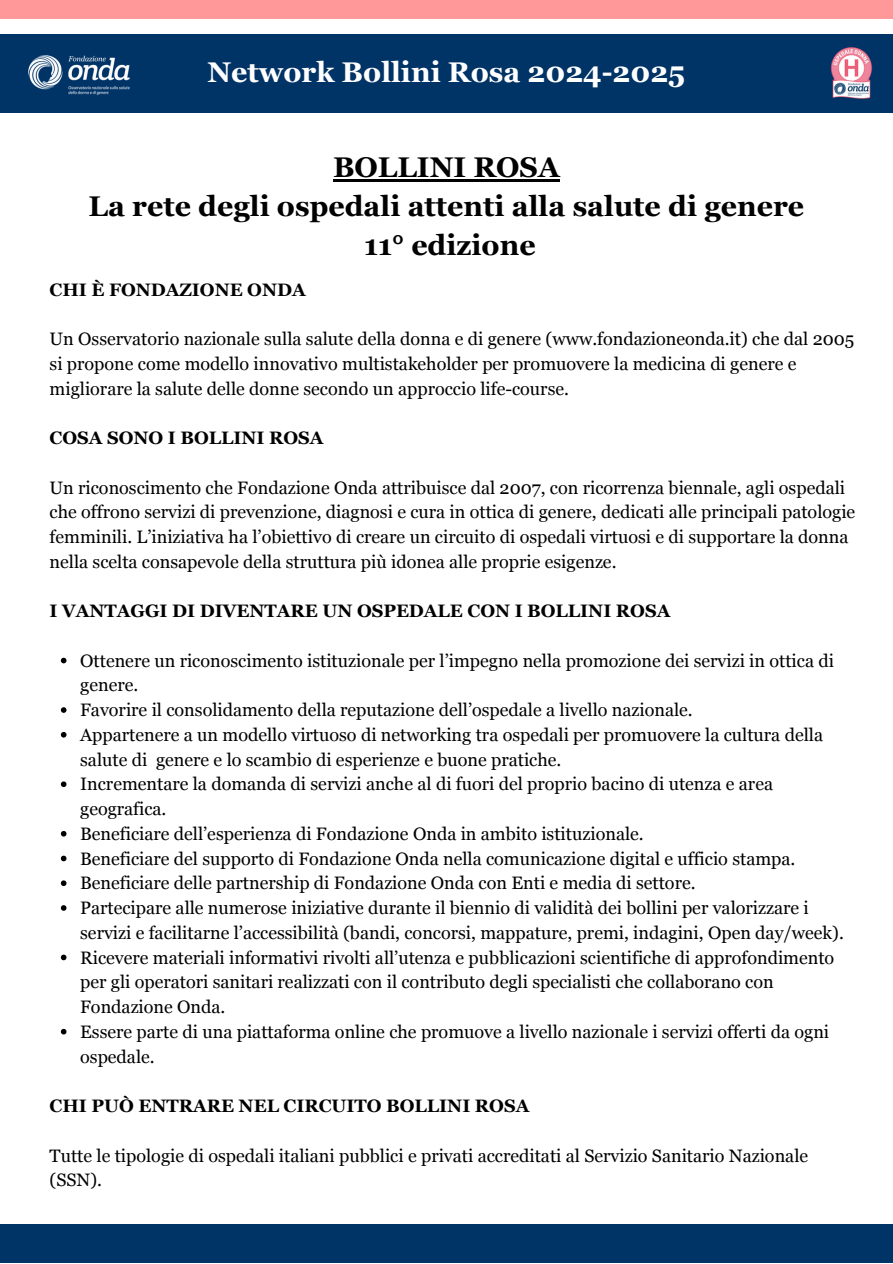
<style>
.page{position:relative;width:893px;height:1264px;background:#fff}
.page>*{position:absolute;margin:0;border:0;box-sizing:border-box;transform-origin:0 0}
.t1{font:700 28.5px/39.3px "Georgia";color:#000;text-align:center}
.t2{font:700 28.5px "Georgia";color:#fff}
.t3{font:18px/24.8px "Georgia";color:#000}
.t4{font:700 18px "Georgia";color:#000}
</style>
<div class="page">
<svg style="left:61px;top:657px;width:5px;height:6px"></svg>
<svg style="left:61px;top:707px;width:5px;height:6px"></svg>
<svg style="left:61px;top:732px;width:5px;height:5px"></svg>
<svg style="left:61px;top:781px;width:5px;height:6px"></svg>
<svg style="left:61px;top:831px;width:5px;height:5px"></svg>
<svg style="left:61px;top:855px;width:5px;height:6px"></svg>
<svg style="left:61px;top:880px;width:5px;height:6px"></svg>
<svg style="left:61px;top:905px;width:5px;height:5px"></svg>
<svg style="left:61px;top:954px;width:5px;height:6px"></svg>
<svg style="left:61px;top:1028px;width:5px;height:6px"></svg>
<div style="left:0;top:1224px;width:892px;height:38px;background:#036"></div>
<div style="left:0;top:0;width:892px;height:19px;background:#f99"></div>
<div style="left:0;top:35px;width:892px;height:78px;background:#036"></div>
<hr style="left:333px;top:179px;width:226px;height:2px;background:#000">
<img style="left:28px;top:55px;width:102px;height:40px">
<img style="left:830px;top:47px;width:43px;height:52px">
<h1 class="t2" style="left:207px;top:56px;width:479px">Network Bollini Rosa 2024-2025</h1>
<h1 class="t1" style="left:89px;top:147px;width:717px">BOLLINI ROSA<br>La rete degli ospedali attenti alla salute di genere<br>11° edizione</h1>
<p class="t4" style="left:50px;top:279px;width:258px">CHI È FONDAZIONE ONDA</p>
<p class="t3" style="left:50px;top:326px;width:806px">Un Osservatorio nazionale sulla salute della donna e di genere (www.fondazioneonda.it) che dal 2005 si propone come modello innovativo multistakeholder per promuovere la medicina di genere e migliorare la salute delle donne secondo un approccio life-course.</p>
<p class="t4" style="left:50px;top:427px;width:275px">COSA SONO I BOLLINI ROSA</p>
<p class="t3" style="left:50px;top:475px;width:807px">Un riconoscimento che Fondazione Onda attribuisce dal 2007, con ricorrenza biennale, agli ospedali che offrono servizi di prevenzione, diagnosi e cura in ottica di genere, dedicati alle principali patologie femminili. L’iniziativa ha l’obiettivo di creare un circuito di ospedali virtuosi e di supportare la donna nella scelta consapevole della struttura più idonea alle proprie esigenze.</p>
<p class="t4" style="left:50px;top:600px;width:622px">I VANTAGGI DI DIVENTARE UN OSPEDALE CON I BOLLINI ROSA</p>
<p class="t3" style="left:80px;top:648px;width:765px">Ottenere un riconoscimento istituzionale per l’impegno nella promozione dei servizi in ottica di genere.<br>Favorire il consolidamento della reputazione dell’ospedale a livello nazionale.<br>Appartenere a un modello virtuoso di networking tra ospedali per promuovere la cultura della salute di genere e lo scambio di esperienze e buone pratiche.<br>Incrementare la domanda di servizi anche al di fuori del proprio bacino di utenza e area geografica.<br>Beneficiare dell’esperienza di Fondazione Onda in ambito istituzionale.<br>Beneficiare del supporto di Fondazione Onda nella comunicazione digital e ufficio stampa.<br>Beneficiare delle partnership di Fondazione Onda con Enti e media di settore.<br>Partecipare alle numerose iniziative durante il biennio di validità dei bollini per valorizzare i servizi e facilitarne l’accessibilità (bandi, concorsi, mappature, premi, indagini, Open day/week).<br>Ricevere materiali informativi rivolti all’utenza e pubblicazioni scientifiche di approfondimento per gli operatori sanitari realizzati con il contributo degli specialisti che collaborano con Fondazione Onda.<br>Essere parte di una piattaforma online che promuove a livello nazionale i servizi offerti da ogni ospedale.</p>
<p class="t4" style="left:50px;top:1095px;width:481px">CHI PUÒ ENTRARE NEL CIRCUITO BOLLINI ROSA</p>
<p class="t3" style="left:50px;top:1142px;width:760px">Tutte le tipologie di ospedali italiani pubblici e privati accreditati al Servizio Sanitario Nazionale (SSN).</p>
</div>
